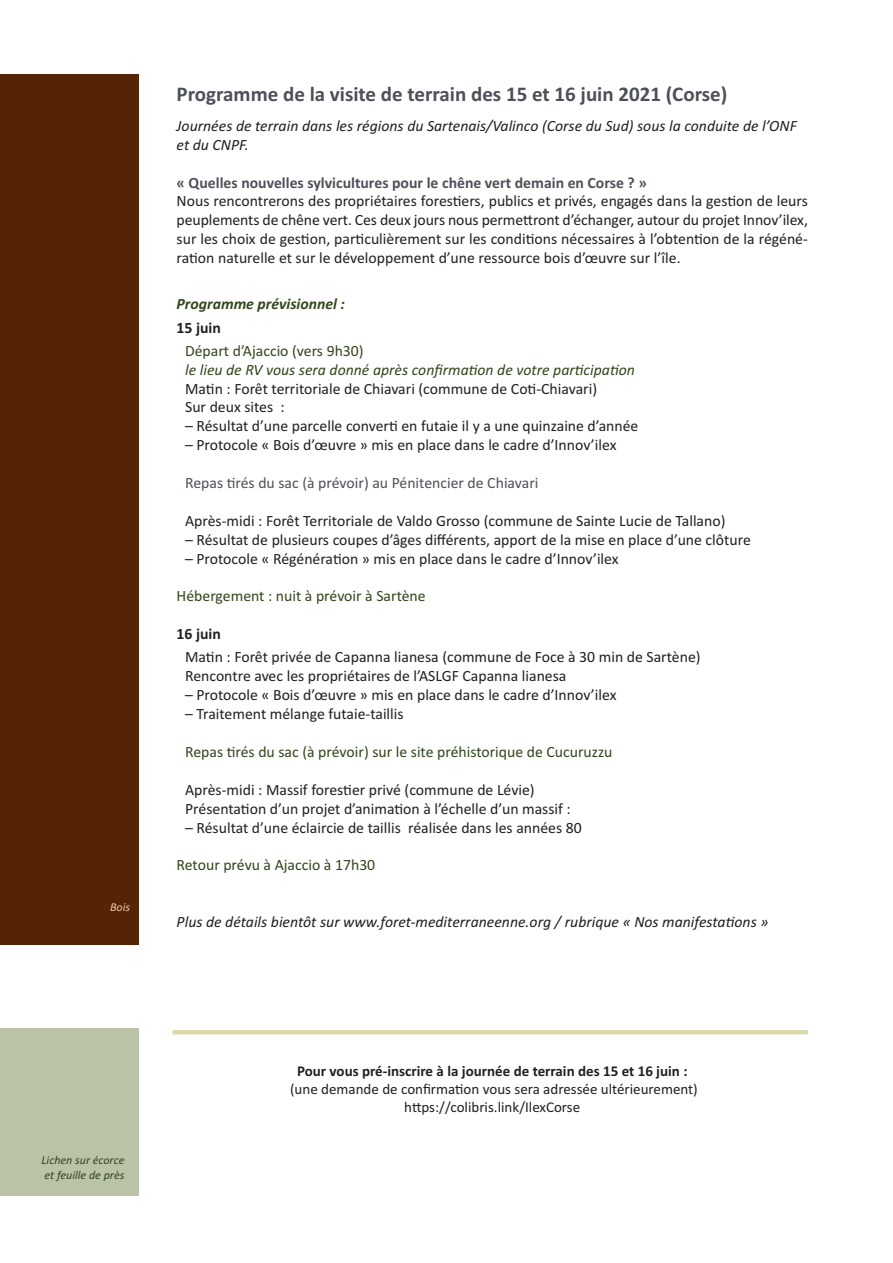
<style>
.page{position:relative;width:893px;height:1263px;background:#fff}
.page>*{position:absolute;margin:0;border:0;box-sizing:border-box;transform-origin:0 0}
.t1{font:700 21px "Calibri";color:#4c5159}
.t2{font:15.75px/18.9px "Calibri";color:#231f20}
.t3{font:italic 15.75px/18.9px "Calibri";color:#231f20}
.t4{font:15.75px "Calibri";color:#32461b}
.t5{font:700 15.75px "Calibri";color:#4c5159}
.t6{font:italic 15.75px "Calibri";color:#32461b}
.t7{font:15.75px "Calibri";color:#4c5159}
.t8{font:italic 700 15.75px "Calibri";color:#32461b}
.t9{font:700 15.75px "Calibri";color:#231f20}
.t10{font:15px/18px "Calibri";color:#231f20;text-align:center}
.t11{font:700 15px "Calibri";color:#231f20}
.t12{font:italic 12px/14.4px "Calibri";color:#32461b}
.t13{font:italic 12px "Calibri";color:#eec6a8}
</style>
<div class="page">
<div style="left:0;top:1029px;width:138px;height:167px;background:#bac3a8"></div>
<div style="left:0;top:74px;width:138px;height:871px;background:#542404"></div>
<hr style="left:173px;top:1030px;width:635px;height:4px;background:#dbd8ad">
<p class="t13" style="left:110px;top:900px;width:22px">Bois</p>
<h1 class="t1" style="left:177px;top:81px;width:552px">Programme de la visite de terrain des 15 et 16 juin 2021 (Corse)</h1>
<p class="t3" style="left:177px;top:116px;width:622px">Journées de terrain dans les régions du Sartenais/Valinco (Corse du Sud) sous la conduite de l’ONF et du CNPF.</p>
<p class="t5" style="left:177px;top:173px;width:472px">« Quelles nouvelles sylvicultures pour le chêne vert demain en Corse ? »</p>
<p class="t2" style="left:177px;top:192px;width:633px;text-align:justify">Nous rencontrerons des propriétaires forestiers, publics et privés, engagés dans la gestion de leurs peuplements de chêne vert. Ces deux jours nous permettront d’échanger, autour du projet Innov’ilex, sur les choix de gestion, particulièrement sur les conditions nécessaires à l’obtention de la régéné&shy;ration naturelle et sur le développement d’une ressource bois d’œuvre sur l’île.</p>
<p class="t8" style="left:177px;top:295px;width:170px">Programme prévisionnel :</p>
<p class="t9" style="left:177px;top:318px;width:46px">15 juin</p>
<p class="t4" style="left:185px;top:341px;width:180px">Départ d’Ajaccio (vers 9h30)</p>
<p class="t6" style="left:185px;top:360px;width:451px">le lieu de RV vous sera donné après confirmation de votre participation</p>
<p class="t2" style="left:185px;top:379px;width:413px">Matin : Forêt territoriale de Chiavari (commune de Coti-Chiavari)<br>Sur deux sites :</p>
<p class="t2" style="left:185px;top:416px;width:455px">– Résultat d’une parcelle converti en futaie il y a une quinzaine d’année</p>
<p class="t2" style="left:185px;top:435px;width:433px">– Protocole « Bois d’œuvre » mis en place dans le cadre d’Innov’ilex</p>
<p class="t7" style="left:185px;top:473px;width:355px">Repas tirés du sac (à prévoir) au Pénitencier de Chiavari</p>
<p class="t2" style="left:185px;top:511px;width:542px">Après-midi : Forêt Territoriale de Valdo Grosso (commune de Sainte Lucie de Tallano)</p>
<p class="t2" style="left:185px;top:530px;width:567px">– Résultat de plusieurs coupes d’âges différents, apport de la mise en place d’une clôture</p>
<p class="t2" style="left:185px;top:549px;width:435px">– Protocole « Régénération » mis en place dans le cadre d’Innov’ilex</p>
<p class="t4" style="left:177px;top:587px;width:251px">hébergement : nuit à prévoir à Sartène</p>
<p class="t9" style="left:177px;top:625px;width:46px">16 juin</p>
<p class="t2" style="left:185px;top:647px;width:517px">Matin : Forêt privée de Capanna lianesa (commune de Foce à 30 min de Sartène)<br>Rencontre avec les propriétaires de l’ASLGF Capanna lianesa</p>
<p class="t2" style="left:185px;top:685px;width:433px">– Protocole « Bois d’œuvre » mis en place dans le cadre d’Innov’ilex</p>
<p class="t2" style="left:185px;top:704px;width:220px">– Traitement mélange futaie-taillis</p>
<p class="t4" style="left:185px;top:742px;width:429px">Repas tirés du sac (à prévoir) sur le site préhistorique de Cucuruzzu</p>
<p class="t2" style="left:185px;top:780px;width:387px">Après-midi : Massif forestier privé (commune de Lévie)<br>Présentation d’un projet d’animation à l’échelle d’un massif :</p>
<p class="t2" style="left:185px;top:818px;width:398px">– Résultat d’une éclaircie de taillis réalisée dans les années 80</p>
<p class="t4" style="left:177px;top:856px;width:200px">Retour prévu à Ajaccio à 17h30</p>
<p class="t3" style="left:177px;top:912px;width:593px">Plus de détails bientôt sur www.foret-mediterraneenne.org / rubrique « Nos manifestations »</p>
<p class="t12" style="left:42px;top:1153px;width:84px">Lichen sur écorce et feuille de près</p>
<p class="t11" style="left:297px;top:1062px;width:392px">Pour vous pré-inscrire à la journée de terrain des 15 et 16 juin :</p>
<p class="t10" style="left:290px;top:1080px;width:409px">(une demande de confirmation vous sera adressée ultérieurement) https://colibris.link/IlexCorse</p>
</div>
